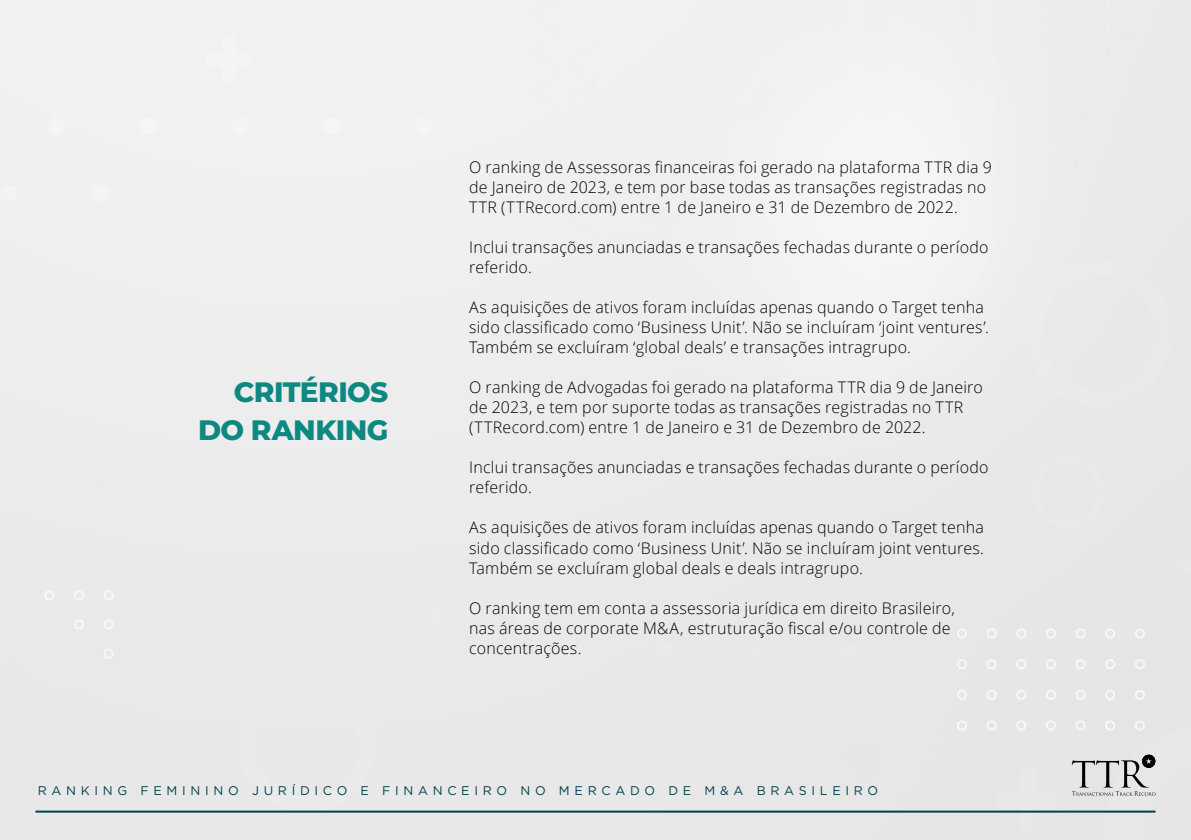
<style>
.page{position:relative;width:1191px;height:840px;background:#fff}
.page>*{position:absolute;margin:0;border:0;box-sizing:border-box;transform-origin:0 0}
.t1{font:800 28px/38px "Montserrat";letter-spacing:-.02em;color:#0e8982;text-align:right}
.t2{font:300 16px/20px "Open Sans";letter-spacing:.015em;color:#000}
.t3{font:12.6px "Gotham";letter-spacing:.375em;color:#00424d}
</style>
<div class="page">
<div style="left:0;top:0;width:1190px;height:839px;background:#ebebeb"></div>
<svg style="left:1071px;top:754px;width:84px;height:41px;background:#bcbcbc"></svg>
<hr style="left:35px;top:810px;width:1120px;height:2px;background:#00424d">
<h1 class="t1" style="left:198px;top:371px;width:192px">CRITÉRIOS<br>DO RANKING</h1>
<p class="t2" style="left:469px;top:157px;width:524px">O ranking de Assessoras financeiras foi gerado na plataforma TTR dia 9 de Janeiro de 2023, e tem por base todas as transações registradas no<br>TTR (TTRecord.com) entre 1 de Janeiro e 31 de Dezembro de 2022.</p>
<p class="t2" style="left:469px;top:237px;width:521px">Inclui transações anunciadas e transações fechadas durante o período referido.</p>
<p class="t2" style="left:469px;top:297px;width:521px">As aquisições de ativos foram incluídas apenas quando o Target tenha sido classificado como ‘Business Unit’. Não se incluíram ‘joint ventures’.<br>Também se excluíram ‘global deals’ e transações intragrupo.</p>
<p class="t2" style="left:469px;top:377px;width:515px">O ranking de Advogadas foi gerado na plataforma TTR dia 9 de Janeiro de 2023, e tem por suporte todas as transações registradas no TTR (TTRecord.com) entre 1 de Janeiro e 31 de Dezembro de 2022.</p>
<p class="t2" style="left:469px;top:457px;width:521px">Inclui transações anunciadas e transações fechadas durante o período referido.</p>
<p class="t2" style="left:469px;top:517px;width:516px;text-align:justify">As aquisições de ativos foram incluídas apenas quando o Target tenha sido classificado como ‘Business Unit’. Não se incluíram joint ventures.<br>Também se excluíram global deals e deals intragrupo.</p>
<p class="t2" style="left:469px;top:597px;width:487px">O ranking tem em conta a assessoria jurídica em direito Brasileiro, nas áreas de corporate M&amp;A, estruturação fiscal e/ou controle de concentrações.</p>
<p class="t3" style="left:38px;top:782px;width:842px">RANKING FEMININO JURÍDICO E FINANCEIRO NO MERCADO DE M&amp;A BRASILEIRO</p>
</div>
